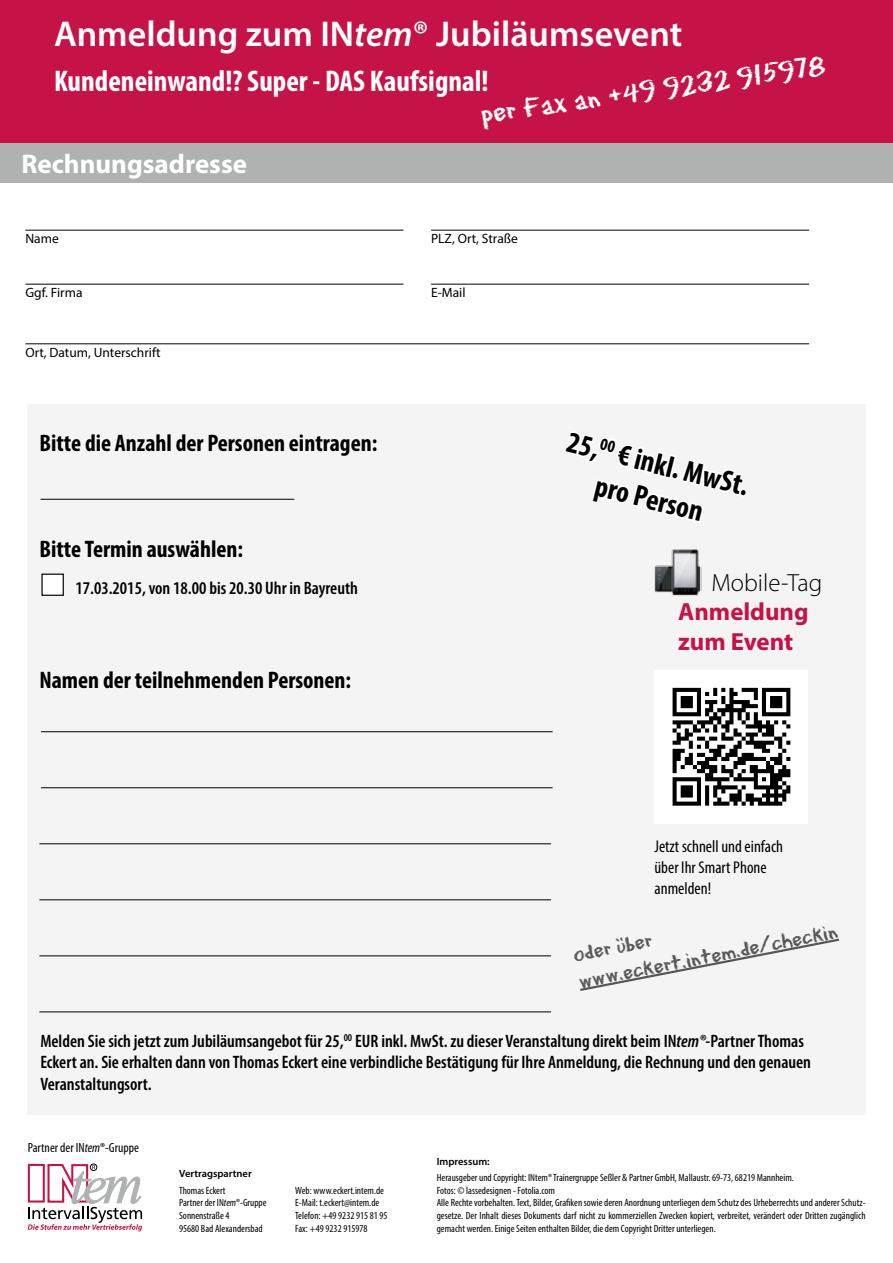
<style>
.page{position:relative;width:893px;height:1263px;background:#fff}
.page>*{position:absolute;margin:0;border:0;box-sizing:border-box;transform-origin:0 0}
.t1{font:600 36px "Myriad Pro";color:#fff}
.t2{font:700 condensed 30px "Myriad Pro";color:#fff}
.t3{font:700 condensed 30px/36px "Myriad Pro";color:#000;text-align:center}
.t4{font:30px "Eraser Dust";color:#fff}
.t5{font:700 27px "Myriad Pro";color:#fff}
.t6{font:700 24.9px/29.8px "Myriad Pro";color:#c51347}
.t7{font:300 24.9px "Myriad Pro";color:#000}
.t8{font:700 condensed 24px "Myriad Pro";color:#000}
.t9{font:22.5px/27px "Eraser Dust";color:#565655}
.t10{font:600 condensed 18px/21.6px "Myriad Pro";color:#000}
.t11{font:condensed 17.1px/20.5px "Myriad Pro";color:#000}
.t12{font:13.5px "Myriad Pro";color:#000}
.t13{font:condensed 13.35px "Myriad Pro";color:#000}
.t14{font:condensed 10.5px/12.6px "Myriad Pro";color:#000}
.t15{font:600 10.5px "Myriad Pro";color:#000}
.s1{font-style:italic}
</style>
<div class="page">
<div style="left:27px;top:404px;width:839px;height:710px;background:#f4f4f4"></div>
<div style="left:0;top:0;width:893px;height:144px;background:#c51347"></div>
<div style="left:0;top:143px;width:893px;height:40px;background:#b0b2b2"></div>
<hr style="left:431px;top:230px;width:378px;height:1px;background:#000">
<hr style="left:25px;top:284px;width:378px;height:1px;background:#000">
<hr style="left:431px;top:284px;width:378px;height:1px;background:#000">
<hr style="left:25px;top:343px;width:784px;height:1px;background:#000">
<hr style="left:25px;top:230px;width:378px;height:1px;background:#000">
<div style="left:654px;top:670px;width:154px;height:154px;background:#fff"></div>
<svg style="left:672px;top:687px;width:119px;height:119px"></svg>
<svg style="left:673px;top:688px;width:117px;height:118px"></svg>
<img style="left:654px;top:549px;width:48px;height:46px">
<div style="left:739px;top:488px;width:8px;height:9px;border:3px solid #fff;border-radius:2px"></div>
<svg style="left:565px;top:432px;width:181px;height:90px"></svg>
<svg style="left:580px;top:938px;width:260px;height:53px"></svg>
<hr style="left:40px;top:499px;width:254px;height:1px;background:#000">
<svg style="left:28px;top:1163px;width:114px;height:68px"></svg>
<hr style="left:41px;top:731px;width:512px;height:1px;background:#000">
<hr style="left:41px;top:787px;width:512px;height:1px;background:#000">
<hr style="left:39px;top:843px;width:512px;height:1px;background:#000">
<hr style="left:39px;top:899px;width:512px;height:1px;background:#000">
<hr style="left:39px;top:955px;width:512px;height:1px;background:#000">
<div style="left:42px;top:574px;width:21px;height:21px;background:#fff"></div>
<div style="left:41px;top:574px;width:23px;height:22px;border:1px solid #000"></div>
<hr style="left:39px;top:1011px;width:512px;height:1px;background:#000">
<h1 class="t1" style="left:54px;top:11px;width:630px">Anmeldung zum IN<span class="s1">tem</span>® Jubiläumsevent</h1>
<h2 class="t2" style="left:54px;top:62px;width:436px">Kundeneinwand!? Super - DAS Kaufsignal!</h2>
<h2 class="t4" style="left:478px;top:93px;width:349px;rotate:-8deg">per Fax an +49 9232 915978</h2>
<h3 class="t5" style="left:21px;top:146px;width:227px">Rechnungsadresse</h3>
<p class="t12" style="left:25px;top:230px;width:35px">Name</p>
<p class="t12" style="left:431px;top:230px;width:88px">PLZ, Ort, Straße</p>
<p class="t12" style="left:25px;top:284px;width:59px">Ggf. Firma</p>
<p class="t12" style="left:431px;top:284px;width:36px">E-Mail</p>
<p class="t12" style="left:25px;top:344px;width:137px">Ort, Datum, Unterschrift</p>
<h3 class="t8" style="left:39px;top:427px;width:339px">Bitte die Anzahl der Personen eintragen:</h3>
<h3 class="t8" style="left:39px;top:534px;width:205px">Bitte Termin auswählen:</h3>
<h3 class="t10" style="left:75px;top:577px;width:284px">17.03.2015, von 18.00 bis 20.30 Uhr in Bayreuth</h3>
<h3 class="t8" style="left:39px;top:665px;width:313px">Namen der teilnehmenden Personen:</h3>
<h2 class="t3" style="left:572px;top:423px;width:188px;rotate:14deg">25,<sup>00</sup> € inkl. MwSt. pro Person</h2>
<h3 class="t7" style="left:711px;top:568px;width:112px">Mobile-Tag</h3>
<h3 class="t6" style="left:678px;top:596px;width:132px">Anmeldung zum Event</h3>
<h3 class="t11" style="left:654px;top:836px;width:130px">Jetzt schnell und einfach über Ihr Smart Phone anmelden!</h3>
<h3 class="t9" style="left:571px;top:940px;width:265px;rotate:-11deg">oder über www.eckert.intem.de/checkin</h3>
<p class="t10" style="left:40px;top:1030px;width:772px">Melden Sie sich jetzt zum Jubiläumsangebot für 25,<sup>00</sup> EUR inkl. MwSt. zu dieser Veranstaltung direkt beim IN<span class="s1">tem®</span>-Partner Thomas<br>Eckert an. Sie erhalten dann von Thomas Eckert eine verbindliche Bestätigung für Ihre Anmeldung, die Rechnung und den genauen<br>Veranstaltungsort.</p>
<p class="t13" style="left:28px;top:1139px;width:113px">Partner der IN<span class="s1">tem</span>®-Gruppe</p>
<p class="t15" style="left:179px;top:1167px;width:74px">Vertragspartner</p>
<p class="t14" style="left:179px;top:1184px;width:89px">Thomas Eckert<br>Partner der IN<span class="s1">tem</span>®-Gruppe<br>Sonnenstraße 4<br>95680 Bad Alexandersbad</p>
<p class="t14" style="left:295px;top:1184px;width:94px">Web: www.eckert.intem.de<br>E-Mail: t.eckert@intem.de<br>Telefon: +49 9232 915 81 95<br>Fax: +49 9232 915978</p>
<p class="t15" style="left:437px;top:1154px;width:55px">Impressum:</p>
<p class="t14" style="left:437px;top:1171px;width:430px">Herausgeber und Copyright: INtem® Trainergruppe Seßler &amp; Partner GmbH, Mallaustr. 69-73, 68219 Mannheim.<br>Fotos: © lassedesignen - Fotolia.com<br>Alle Rechte vorbehalten. Text, Bilder, Grafiken sowie deren Anordnung unterliegen dem Schutz des Urheberrechts und anderer Schutz&shy;gesetze. Der Inhalt dieses Dokuments darf nicht zu kommerziellen Zwecken kopiert, verbreitet, verändert oder Dritten zugänglich gemacht werden. Einige Seiten enthalten Bilder, die dem Copyright Dritter unterliegen.</p>
</div>
